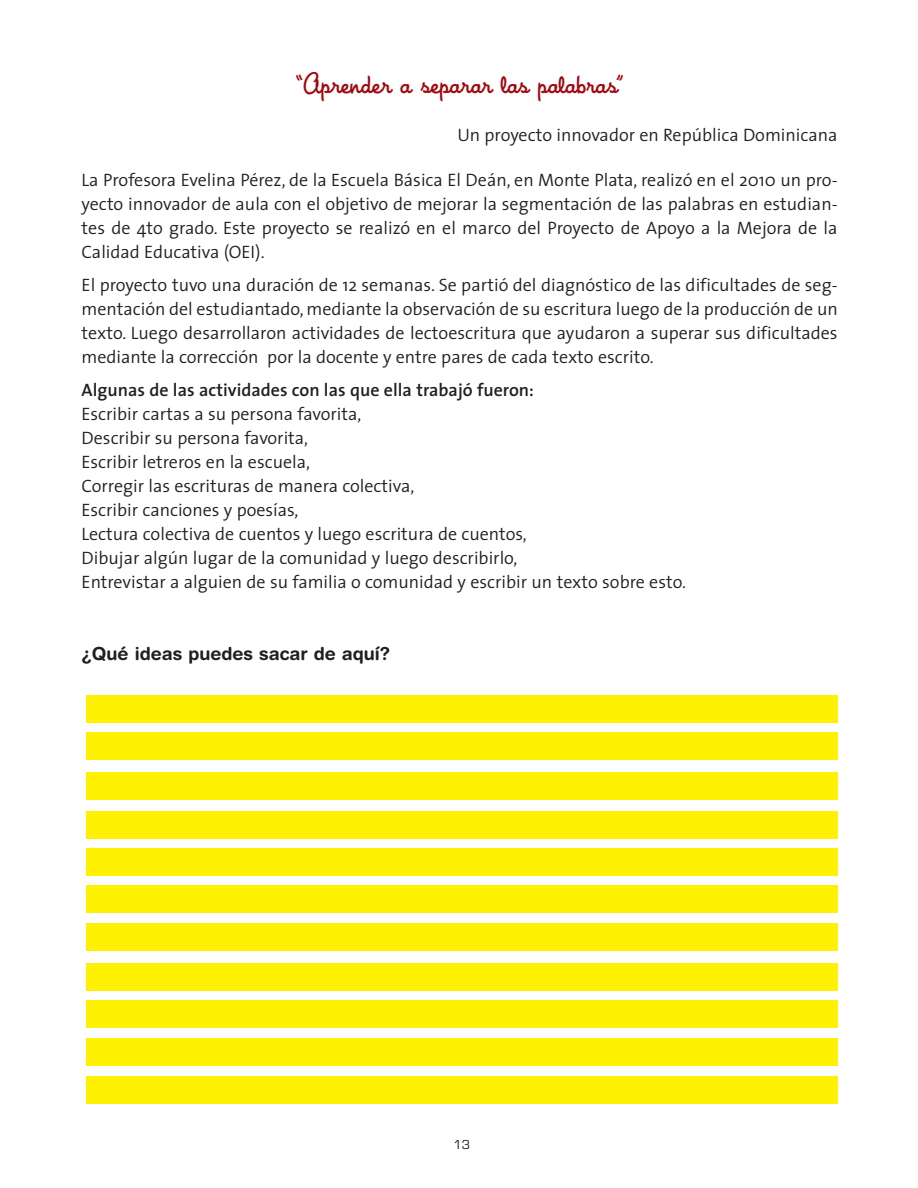
<style>
.page{position:relative;width:918px;height:1188px;background:#fff}
.page>*{position:absolute;margin:0;border:0;box-sizing:border-box;transform-origin:0 0}
.t1{font:27px "House A Rama League Night";color:#a1080f}
.t2{font:300 18px/24px "The Sans";color:#231f20;text-align:justify}
.t3{font:600 18px "The Sans";color:#231f20}
.t4{font:700 18px "Helvetica Rounded";color:#231f20}
.t5{font:13.5px "Eurostile";color:#231f20}
</style>
<div class="page">
<div style="left:79px;top:696px;width:764px;height:27px;background:#fff101"></div>
<div style="left:79px;top:733px;width:764px;height:27px;background:#fff101"></div>
<div style="left:80px;top:772px;width:764px;height:27px;background:#fff101"></div>
<div style="left:80px;top:812px;width:764px;height:27px;background:#fff101"></div>
<div style="left:80px;top:848px;width:764px;height:28px;background:#fff101"></div>
<div style="left:81px;top:885px;width:764px;height:27px;background:#fff101"></div>
<div style="left:38px;top:688px;width:48px;height:257px;background:#fff"></div>
<div style="left:838px;top:678px;width:47px;height:257px;background:#fff"></div>
<div style="left:79px;top:924px;width:765px;height:27px;background:#fff101"></div>
<div style="left:79px;top:964px;width:764px;height:27px;background:#fff101"></div>
<div style="left:80px;top:1000px;width:764px;height:27px;background:#fff101"></div>
<div style="left:80px;top:1038px;width:765px;height:27px;background:#fff101"></div>
<div style="left:80px;top:1077px;width:764px;height:27px;background:#fff101"></div>
<div style="left:38px;top:909px;width:48px;height:198px;background:#fff"></div>
<div style="left:838px;top:899px;width:48px;height:208px;background:#fff"></div>
<h1 class="t1" style="left:296px;top:68px;width:329px">“Aprender a separar las palabras”</h1>
<p class="t2" style="left:457px;top:125px;width:382px">Un proyecto innovador en República Dominicana</p>
<p class="t2" style="left:82px;top:170px;width:758px">La Profesora Evelina Pérez, de la Escuela Básica El Deán, en Monte Plata, realizó en el 2010 un pro&shy;yecto innovador de aula con el objetivo de mejorar la segmentación de las palabras en estudian&shy;tes de 4to grado. Este proyecto se realizó en el marco del Proyecto de Apoyo a la Mejora de la Calidad Educativa (OEI).</p>
<p class="t2" style="left:82px;top:275px;width:758px">El proyecto tuvo una duración de 12 semanas. Se partió del diagnóstico de las dificultades de seg&shy;mentación del estudiantado, mediante la observación de su escritura luego de la producción de un texto. Luego desarrollaron actividades de lectoescritura que ayudaron a superar sus dificultades mediante la corrección por la docente y entre pares de cada texto escrito.</p>
<p class="t3" style="left:82px;top:383px;width:454px">Algunas de las actividades con las que ella trabajó fueron:</p>
<p class="t2" style="left:82px;top:404px;width:606px;text-align:left">Escribir cartas a su persona favorita,<br>Describir su persona favorita,<br>Escribir letreros en la escuela,<br>Corregir las escrituras de manera colectiva,<br>Escribir canciones y poesías,<br>Lectura colectiva de cuentos y luego escritura de cuentos,<br>Dibujar algún lugar de la comunidad y luego describirlo,<br>Entrevistar a alguien de su familia o comunidad y escribir un texto sobre esto.</p>
<p class="t4" style="left:82px;top:647px;width:310px">¿Qué ideas puedes sacar de aquí?</p>
<p class="t5" style="left:454px;top:1137px;width:18px">13</p>
</div>
